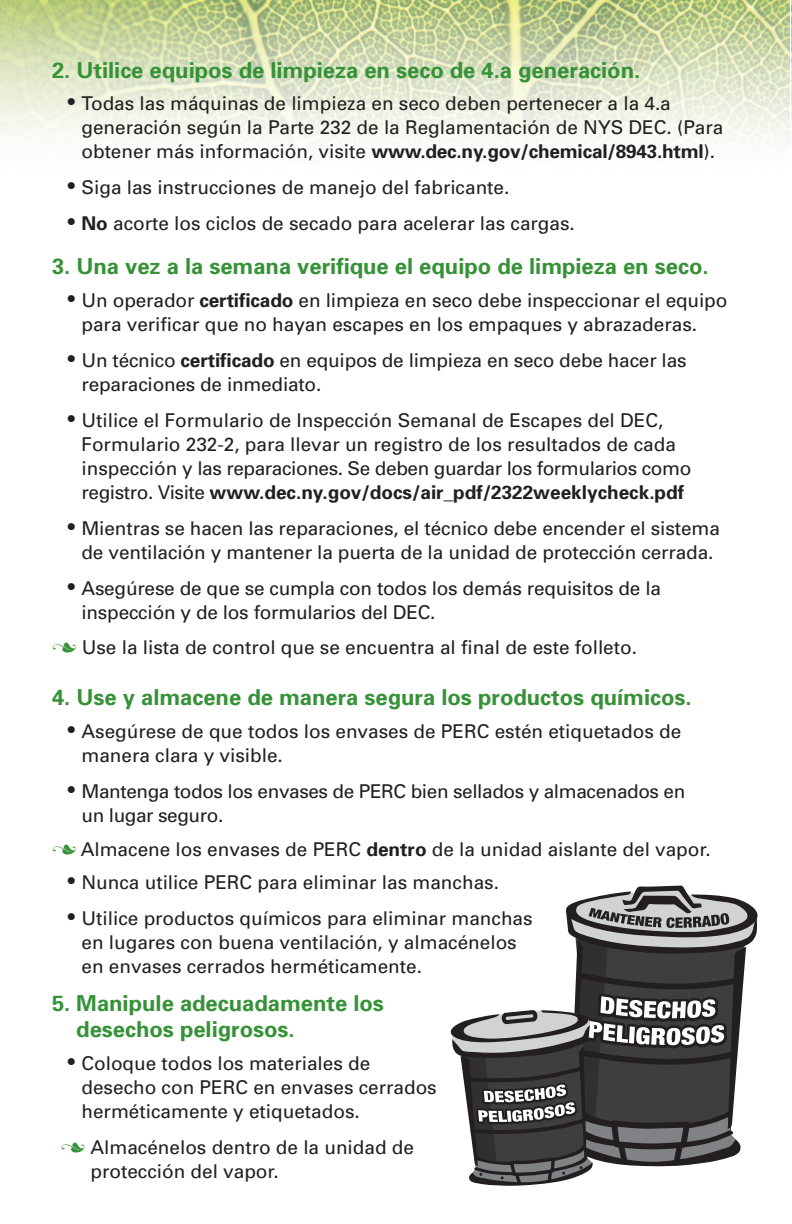
<style>
.page{position:relative;width:792px;height:1224px;background:#fff}
.page>*{position:absolute;margin:0;border:0;box-sizing:border-box;transform-origin:0 0}
.t1{font:700 22px/26.4px "Univers";color:#369237}
.t2{font:19px/24px "Univers";color:#231f20}
.t3{font:19px/24px "Univers";letter-spacing:-.02em;color:#231f20}
.s1{font-weight:700;font-size:28px}
.s2{font-weight:700}
.s3{font-family:"Type Embellishments One Let Plain";color:#369237}
</style>
<div class="page">
<img style="left:0;top:0;width:789px;height:147px">
<img style="left:791px;top:0;width:1px;height:142px">
<svg style="left:451px;top:885px;width:307px;height:301px"></svg>
<p class="t1" style="left:52px;top:59px;width:590px">2. Utilice equipos de limpieza en seco de 4.a generación.</p>
<p class="t2" style="left:82px;top:93px;width:643px;text-indent:-15px"><span class="s1">•</span> Todas las máquinas de limpieza en seco deben pertenecer a la 4.a generación según la Parte 232 de la Reglamentación de NYS DEC. (Para obtener más información, visite <span class="s2">www.dec.ny.gov/chemical/8943.html</span>).</p>
<p class="t2" style="left:66px;top:177px;width:445px"><span class="s1">•</span> Siga las instrucciones de manejo del fabricante.</p>
<p class="t2" style="left:66px;top:213px;width:510px"><span class="s1">•</span> <span class="s2">No</span> acorte los ciclos de secado para acelerar las cargas.</p>
<p class="t1" style="left:52px;top:255px;width:658px">3. Una vez a la semana verifique el equipo de limpieza en seco.</p>
<p class="t2" style="left:81px;top:290px;width:647px;text-indent:-15px"><span class="s1">•</span> Un operador <span class="s2">certificado</span> en limpieza en seco debe inspeccionar el equipo para verificar que no hayan escapes en los empaques y abrazaderas.</p>
<p class="t2" style="left:82px;top:350px;width:607px;text-indent:-15px"><span class="s1">•</span> Un técnico <span class="s2">certificado</span> en equipos de limpieza en seco debe hacer las reparaciones de inmediato.</p>
<p class="t2" style="left:82px;top:410px;width:611px;text-indent:-15px"><span class="s1">•</span> Utilice el Formulario de Inspección Semanal de Escapes del DEC, Formulario 232-2, para llevar un registro de los resultados de cada inspección y las reparaciones. Se deben guardar los formularios como registro. Visite <span class="s2">www.dec.ny.gov/docs/air_pdf/2322weeklycheck.pdf</span></p>
<p class="t2" style="left:66px;top:518px;width:655px;text-align:center"><span class="s1">•</span> Mientras se hacen las reparaciones, el técnico debe encender el sistema de ventilación y mantener la puerta de la unidad de protección cerrada.</p>
<p class="t2" style="left:82px;top:578px;width:581px;text-indent:-15px"><span class="s1">•</span> Asegúrese de que se cumpla con todos los demás requisitos de la inspección y de los formularios del DEC.</p>
<p class="t2" style="left:52px;top:637px;width:587px"><span class="s3">-</span> Use la lista de control que se encuentra al final de este folleto.</p>
<p class="t1" style="left:52px;top:686px;width:641px">4. Use y almacene de manera segura los productos químicos.</p>
<p class="t2" style="left:82px;top:721px;width:601px;text-indent:-15px"><span class="s1">•</span> Asegúrese de que todos los envases de PERC estén etiquetados de manera clara y visible.</p>
<p class="t3" style="left:82px;top:781px;width:605px;text-indent:-15px"><span class="s1">•</span> Mantenga todos los envases de PERC bien sellados y almacenados en un lugar seguro.</p>
<p class="t2" style="left:52px;top:839px;width:660px"><span class="s3">-</span> Almacene los envases de PERC <span class="s2">dentro</span> de la unidad aislante del vapor.</p>
<p class="t2" style="left:66px;top:872px;width:434px"><span class="s1">•</span> Nunca utilice PERC para eliminar las manchas.</p>
<p class="t2" style="left:82px;top:908px;width:453px;text-indent:-15px"><span class="s1">•</span> Utilice productos químicos para eliminar manchas en lugares con buena ventilación, y almacénelos en envases cerrados herméticamente.</p>
<p class="t1" style="left:76px;top:991px;width:309px;text-indent:-24px">5. Manipule adecuadamente los desechos peligrosos.</p>
<p class="t2" style="left:82px;top:1053px;width:357px;text-indent:-15px"><span class="s1">•</span> Coloque todos los materiales de desecho con PERC en envases cerrados herméticamente y etiquetados.</p>
<p class="t2" style="left:90px;top:1137px;width:325px;text-indent:-30px"><span class="s3">-</span> Almacénelos dentro de la unidad de protección del vapor.</p>
</div>
